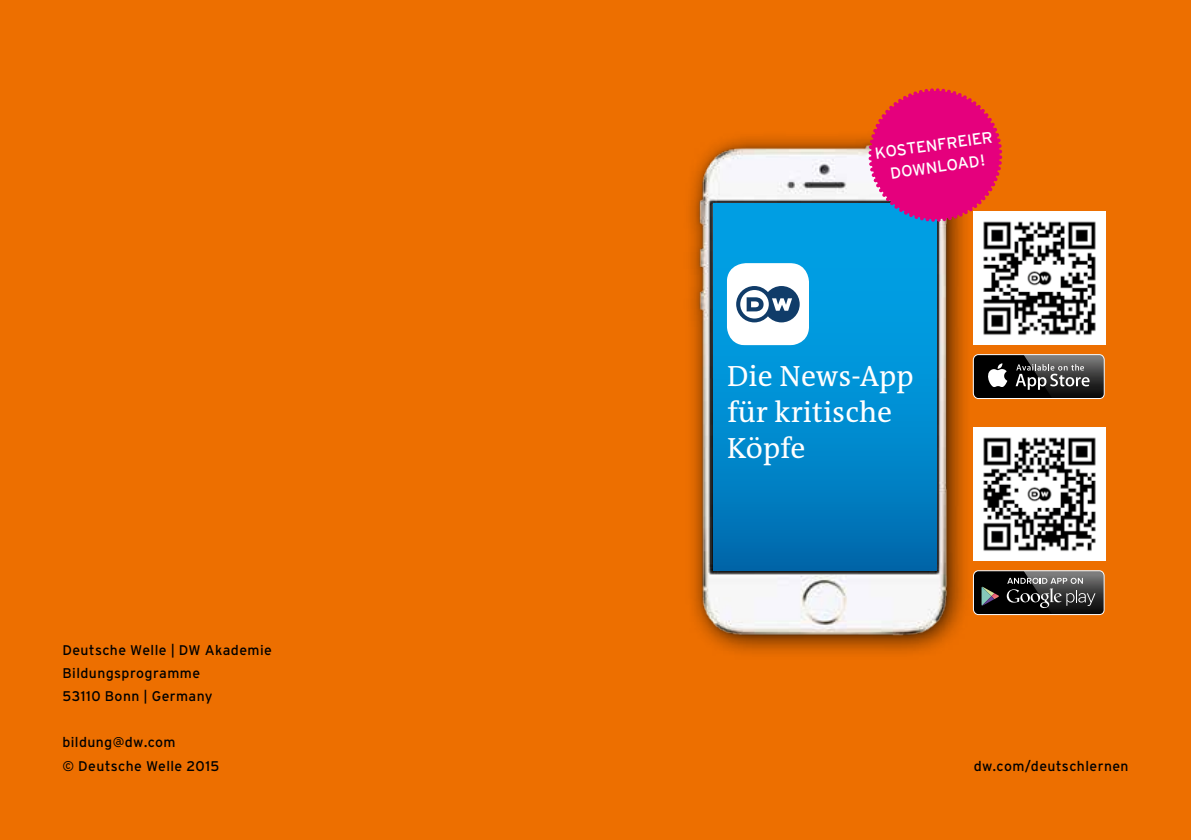
<style>
.page{position:relative;width:1191px;height:840px;background:#fff}
.page>*{position:absolute;margin:0;border:0;box-sizing:border-box;transform-origin:0 0}
.t1{font:29.4px/35.8px "DW The Antiqua B W5 Plain";letter-spacing:.005em;color:#fff}
.t2{font:16px/22px "Interstate DW";color:#fff;text-align:center}
.t3{font:14px/23px "Interstate DW";letter-spacing:.03em;color:#000}
</style>
<div class="page">
<div style="left:0;top:0;width:1191px;height:839px;background:#ed6f00"></div>
<img style="left:978px;top:212px;width:127px;height:132px">
<div style="left:682px;top:128px;width:290px;height:531px;background:#000;opacity:.75"></div>
<img style="left:682px;top:137px;width:296px;height:507px">
<svg style="left:713px;top:203px;width:223px;height:367px;background:#008bcf"></svg>
<svg style="left:727px;top:263px;width:82px;height:82px;background:#c5d4e0"></svg>
<svg style="left:868px;top:88px;width:134px;height:133px;background:#dd2171"></svg>
<div style="left:973px;top:570px;width:131px;height:44px;background:#000;border-radius:5px"></div>
<img style="left:1024px;top:570px;width:80px;height:44px">
<div style="left:973px;top:570px;width:131px;height:44px;border:1px solid #fff;border-radius:5px"></div>
<svg style="left:1006px;top:577px;width:89px;height:30px"></svg>
<svg style="left:981px;top:586px;width:18px;height:19px"></svg>
<img style="left:973px;top:427px;width:132px;height:132px">
<div style="left:973px;top:354px;width:131px;height:44px;background:#000;border-radius:5px"></div>
<img style="left:1024px;top:354px;width:80px;height:44px">
<div style="left:973px;top:354px;width:131px;height:44px;border:1px solid #fff;border-radius:5px"></div>
<svg style="left:988px;top:363px;width:19px;height:24px"></svg>
<svg style="left:1015px;top:364px;width:74px;height:25px"></svg>
<p class="t3" style="left:62px;top:638px;width:211px">Deutsche Welle | DW Akademie<br>Bildungsprogramme<br>53110 Bonn | Germany</p>
<p class="t3" style="left:62px;top:729px;width:159px;line-height:24px">bildung@dw.com<br>© Deutsche Welle 2015</p>
<p class="t2" style="left:873px;top:142px;width:116px;rotate:-8deg">Kostenfreier<br>Downl oad !</p>
<h1 class="t1" style="left:727px;top:358px;width:188px">Die News-App für kritische<br>Köpfe</h1>
<p class="t3" style="left:973px;top:754px;width:156px">dw.com/deutschlernen</p>
</div>
